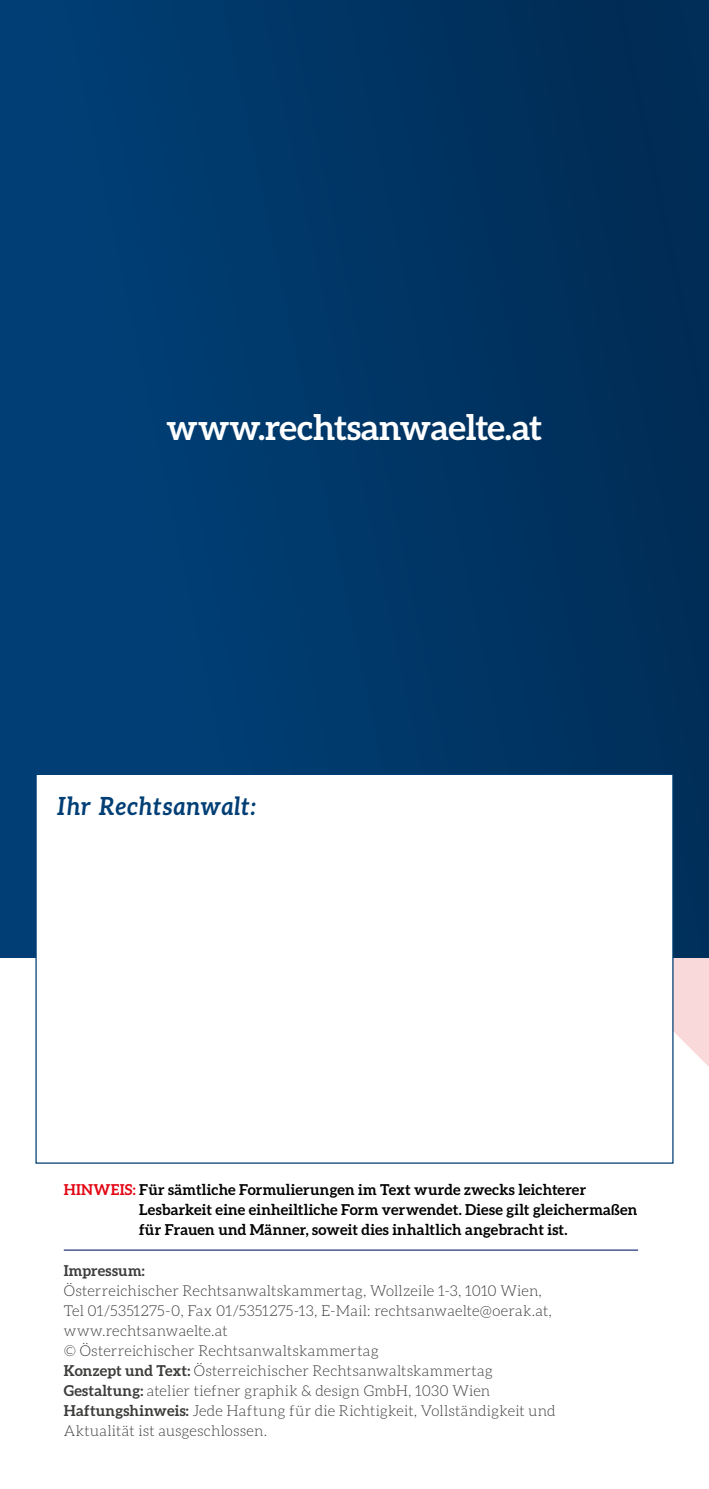
<style>
.page{position:relative;width:709px;height:1489px;background:#fff}
.page>*{position:absolute;margin:0;border:0;box-sizing:border-box;transform-origin:0 0}
.t1{font:700 35px "Aleo";letter-spacing:-.005em;color:#fff}
.t2{font:italic 700 25px "Aleo";letter-spacing:.04em;color:#003e75;scale:.92 1}
.t3{font:300 15px/20px "Aleo";letter-spacing:.015em;color:#3c3c3b}
.t4{font:700 15px/20px "Aleo";letter-spacing:.02em;color:#000}
.t5{font:700 15px "Aleo";letter-spacing:.015em;color:#3c3c3b}
.s1{color:#e30613}
.s2{font-weight:700}
</style>
<div class="page">
<svg style="left:571px;top:957px;width:138px;height:294px"></svg>
<div style="left:0;top:0;width:709px;height:957px;background:linear-gradient(to right,#004179,#002c55)"></div>
<div style="left:35px;top:773px;width:638px;height:390px;background:#fff;border:1px solid #003e75"></div>
<hr style="left:64px;top:1249px;width:574px;height:1px;background:#283583">
<h1 class="t1" style="left:167px;top:406px;width:377px">www.rechtsanwaelte.at</h1>
<h2 class="t2" style="left:57px;top:791px;width:218px">Ihr Rechtsanwalt:</h2>
<p class="t4" style="left:139px;top:1179px;width:499px;text-indent:-75px"><span class="s1">HINWEIS:</span> Für sämtliche Formulierungen im Text wurde zwecks leichterer<br>Lesbarkeit eine einheiltliche Form verwendet. Diese gilt gleichermaßen für Frauen und Männer, soweit dies inhaltlich angebracht ist.</p>
<p class="t5" style="left:64px;top:1261px;width:83px">Impressum:</p>
<p class="t3" style="left:64px;top:1280px;width:493px">Österreichischer Rechtsanwaltskammertag, Wollzeile 1-3, 1010 Wien, Tel 01/5351275-0, Fax 01/5351275-13, E-Mail: rechtsanwaelte@oerak.at, www.rechtsanwaelte.at<br>© Österreichischer Rechtsanwaltskammertag<br><span class="s2">Konzept und Text:</span> Österreichischer Rechtsanwaltskammertag <span class="s2">Gestaltung:</span> atelier tiefner graphik &amp; design GmbH, 1030 Wien <span class="s2">Haftungshinweis:</span> Jede Haftung für die Richtigkeit, Vollständigkeit und Aktualität ist ausgeschlossen.</p>
</div>
